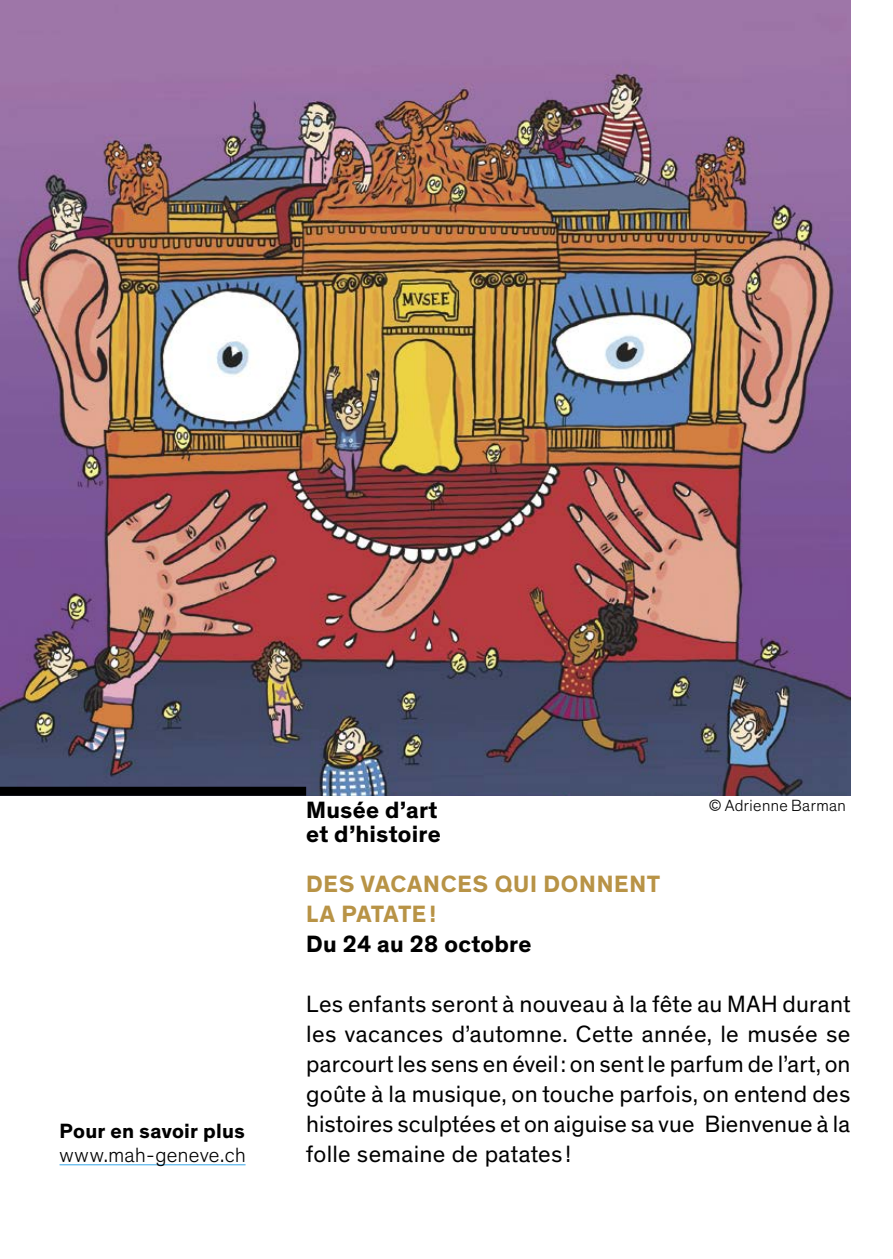
<style>
.page{position:relative;width:893px;height:1259px;background:#fff}
.page>*{position:absolute;margin:0;border:0;box-sizing:border-box;transform-origin:0 0}
.t1{font:24px/30px "Theinhardt";letter-spacing:.01em;color:#000;text-align:justify}
.t2{font:700 24px/24px "Theinhardt";letter-spacing:.015em;color:#000}
.t3{font:700 24px/30px "Theinhardt";letter-spacing:.035em;color:#b89346}
.t4{font:300 21px "Theinhardt";letter-spacing:.02em;color:#000}
.t5{font:700 21px "Theinhardt";letter-spacing:.015em;color:#000}
.t6{font:300 16.5px "Theinhardt";letter-spacing:.025em;color:#000}
</style>
<div class="page">
<img style="left:0;top:1px;width:850px;height:795px">
<div style="left:0;top:786px;width:306px;height:9px;background:#000"></div>
<hr style="left:60px;top:1164px;width:186px;height:1px;background:#36a7e9">
<p class="t5" style="left:60px;top:1118px;width:187px">Pour en savoir plus</p>
<p class="t4" style="left:60px;top:1143px;width:188px">www.mah-geneve.ch</p>
<p class="t2" style="left:306px;top:798px;width:136px">Musée d’art et d’histoire</p>
<p class="t3" style="left:306px;top:869px;width:355px">DES VACANCES QUI DONNENT<br>LA PATATE!</p>
<p class="t2" style="left:306px;top:932px;width:227px">Du 24 au 28 octobre</p>
<p class="t6" style="left:709px;top:796px;width:139px">© Adrienne Barman</p>
<p class="t1" style="left:306px;top:989px;width:546px">Les enfants seront à nouveau à la fête au MAH durant les vacances d’automne. Cette année, le musée se parcourt les sens en éveil: on sent le parfum de l’art, on goûte à la musique, on touche parfois, on entend des histoires sculptées et on aiguise sa vue Bienvenue à la folle semaine de patates !</p>
</div>
